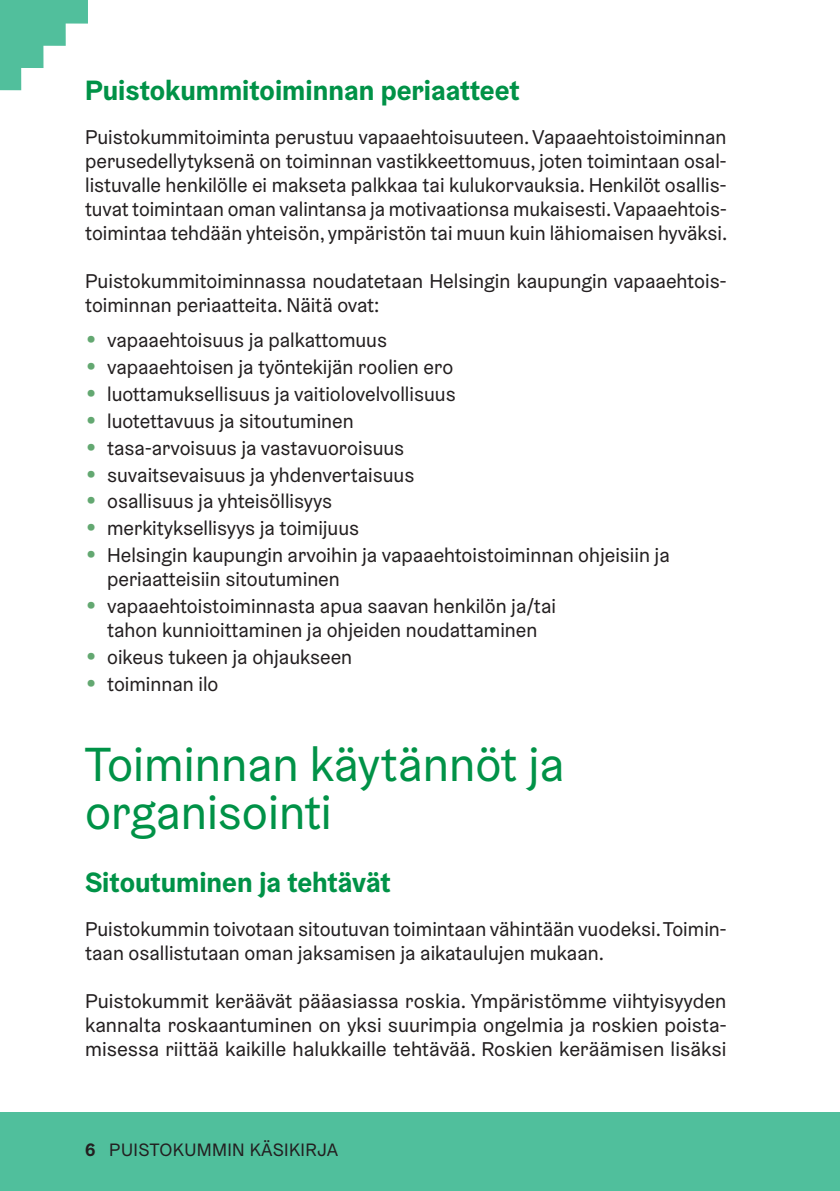
<style>
.page{position:relative;width:840px;height:1191px;background:#fff}
.page>*{position:absolute;margin:0;border:0;box-sizing:border-box;transform-origin:0 0}
.t1{font:48px/48px "Helsinki Grotesk";color:#009247}
.t2{font:700 28px "Helsinki Grotesk";color:#009247}
.t3{font:20px/24px "Helsinki Grotesk";color:#231f20}
.t4{font:18px "Helsinki Grotesk";letter-spacing:.02em;color:#231f20}
.s1{font-size:38px;color:#63a871}
.s2{font-weight:700}
</style>
<div class="page">
<div style="left:0;top:1112px;width:839px;height:79px;background:#50bf9c"></div>
<svg style="left:0;top:0;width:88px;height:91px"></svg>
<h2 class="t2" style="left:85px;top:80px;width:436px">Puistokummitoiminnan periaatteet</h2>
<p class="t3" style="left:85px;top:127px;width:643px;text-align:justify">Puistokummitoiminta perustuu vapaaehtoisuuteen. Vapaaehtoistoiminnan perusedellytyksenä on toiminnan vastikkeettomuus, joten toimintaan osal&shy;listuvalle henkilölle ei makseta palkkaa tai kulukorvauksia. Henkilöt osallis&shy;tuvat toimintaan oman valintansa ja motivaationsa mukaisesti. Vapaaehtois&shy;toimintaa tehdään yhteisön, ympäristön tai muun kuin lähiomaisen hyväksi.</p>
<p class="t3" style="left:85px;top:271px;width:642px">Puistokummitoiminnassa noudatetaan Helsingin kaupungin vapaaehtois&shy;toiminnan periaatteita. Näitä ovat:</p>
<p class="t3" style="left:85px;top:331px;width:303px"><span class="s1">•</span> vapaaehtoisuus ja palkattomuus</p>
<p class="t3" style="left:85px;top:357px;width:369px"><span class="s1">•</span> vapaaehtoisen ja työntekijän roolien ero</p>
<p class="t3" style="left:85px;top:384px;width:372px"><span class="s1">•</span> luottamuksellisuus ja vaitiolovelvollisuus</p>
<p class="t3" style="left:85px;top:411px;width:270px"><span class="s1">•</span> luotettavuus ja sitoutuminen</p>
<p class="t3" style="left:85px;top:438px;width:320px"><span class="s1">•</span> tasa-arvoisuus ja vastavuoroisuus</p>
<p class="t3" style="left:85px;top:465px;width:330px"><span class="s1">•</span> suvaitsevaisuus ja yhdenvertaisuus</p>
<p class="t3" style="left:85px;top:492px;width:248px"><span class="s1">•</span> osallisuus ja yhteisöllisyys</p>
<p class="t3" style="left:85px;top:518px;width:275px"><span class="s1">•</span> merkityksellisyys ja toimijuus</p>
<p class="t3" style="left:107px;top:545px;width:563px;text-indent:-22px"><span class="s1">•</span> Helsingin kaupungin arvoihin ja vapaaehtoistoiminnan ohjeisiin ja periaatteisiin sitoutuminen</p>
<p class="t3" style="left:85px;top:596px;width:472px;text-align:center"><span class="s1">•</span> vapaaehtoistoiminnasta apua saavan henkilön ja/tai tahon kunnioittaminen ja ohjeiden noudattaminen</p>
<p class="t3" style="left:85px;top:647px;width:268px"><span class="s1">•</span> oikeus tukeen ja ohjaukseen</p>
<p class="t3" style="left:85px;top:674px;width:135px"><span class="s1">•</span> toiminnan ilo</p>
<h1 class="t1" style="left:85px;top:746px;width:480px">Toiminnan käytännöt ja organisointi</h1>
<h2 class="t2" style="left:85px;top:872px;width:307px">Sitoutuminen ja tehtävät</h2>
<p class="t3" style="left:85px;top:919px;width:642px">Puistokummin toivotaan sitoutuvan toimintaan vähintään vuodeksi. Toimin&shy;taan osallistutaan oman jaksamisen ja aikataulujen mukaan.</p>
<p class="t3" style="left:85px;top:991px;width:642px;text-align:justify">Puistokummit keräävät pääasiassa roskia. Ympäristömme viihtyisyyden kannalta roskaantuminen on yksi suurimpia ongelmia ja roskien poista&shy;misessa riittää kaikille halukkaille tehtävää. Roskien keräämisen lisäksi</p>
<p class="t4" style="left:85px;top:1143px;width:254px"><span class="s2">6</span> PUISTOKUMMIN KÄSIKIRJA</p>
</div>
